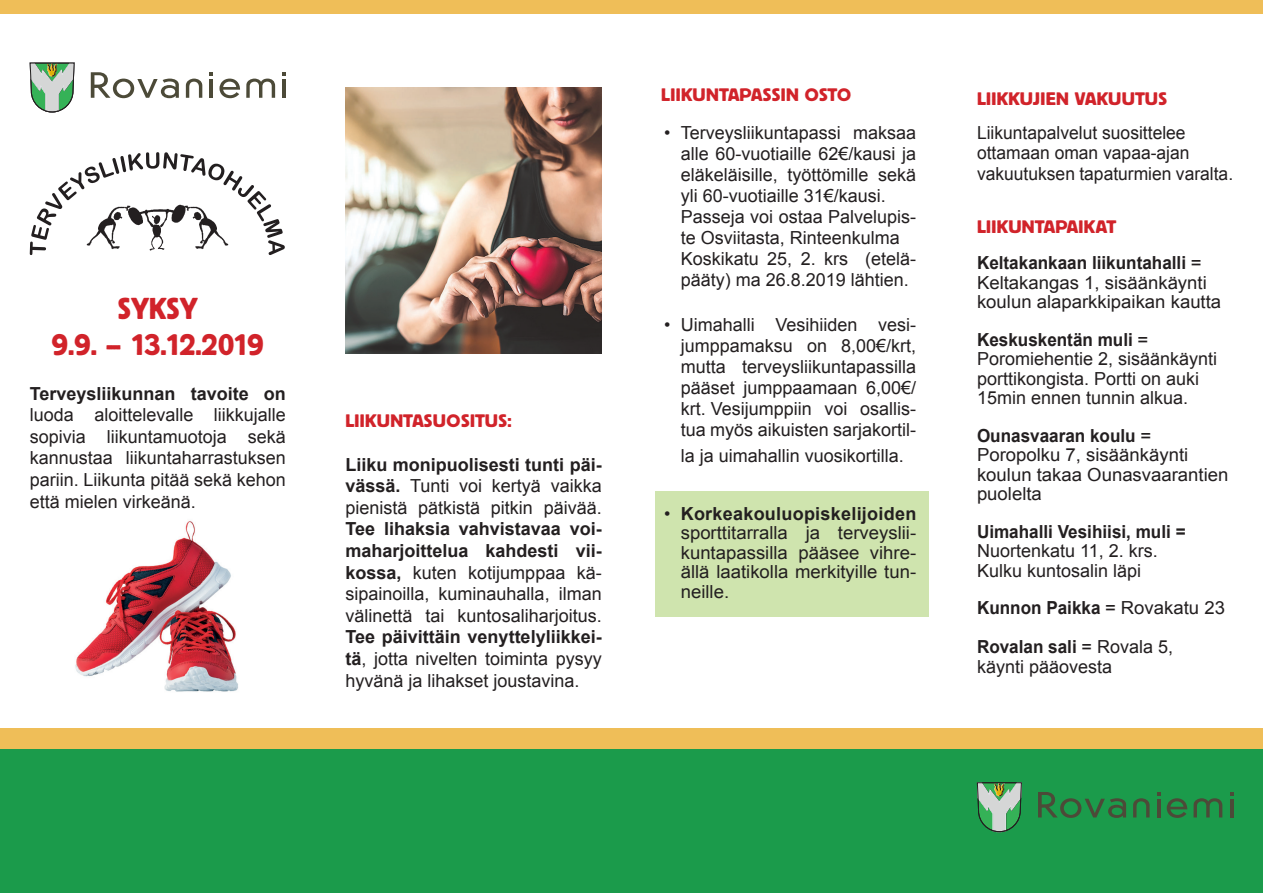
<style>
.page{position:relative;width:1263px;height:893px;background:#fff}
.page>*{position:absolute;margin:0;border:0;box-sizing:border-box;transform-origin:0 0}
.t1{font:30px/36px "Block BE";color:#d1232a;text-align:center}
.t2{font:18px/19.5px "Arial";color:#231f20;text-align:justify}
.t3{font:700 18px/39px "Arial";color:#231f20;scale:.95 1}
.t4{font:18px "Block BE";color:#d1232a;scale:1.1 1}
.t5{font:700 18px "Arial";color:#231f20}
.t6{font:18px "Block BE";letter-spacing:.02em;color:#d1232a;scale:1.1 1}
.s1{font-weight:700}
.s2{font-weight:400}
</style>
<div class="page">
<svg style="left:30px;top:152px;width:255px;height:103px"></svg>
<svg style="left:29px;top:63px;width:46px;height:50px;background:#9dbea1"></svg>
<svg style="left:186px;top:78px;width:16px;height:20px"></svg>
<hr style="left:210px;top:79px;width:3px;height:19px;background:#4c4a38">
<svg style="left:219px;top:79px;width:21px;height:19px"></svg>
<svg style="left:246px;top:79px;width:29px;height:19px"></svg>
<hr style="left:283px;top:79px;width:3px;height:19px;background:#4c4a38">
<svg style="left:91px;top:72px;width:88px;height:26px"></svg>
<div style="left:0;top:749px;width:1263px;height:144px;background:#1b9b4b"></div>
<div style="left:0;top:729px;width:1263px;height:20px;background:#efbe58"></div>
<div style="left:655px;top:491px;width:273px;height:126px;background:#cfe4ae"></div>
<div style="left:0;top:0;width:1263px;height:14px;background:#efbe58"></div>
<svg style="left:977px;top:783px;width:45px;height:49px;background:#80b28a"></svg>
<svg style="left:1133px;top:798px;width:16px;height:19px"></svg>
<hr style="left:1157px;top:799px;width:3px;height:18px;background:#4c4a38">
<svg style="left:1167px;top:798px;width:20px;height:20px"></svg>
<svg style="left:1193px;top:798px;width:29px;height:19px"></svg>
<hr style="left:1230px;top:799px;width:3px;height:18px;background:#4c4a38">
<svg style="left:1038px;top:792px;width:88px;height:26px"></svg>
<img style="left:75px;top:521px;width:163px;height:171px">
<img style="left:345px;top:87px;width:257px;height:266px">
<h1 class="t1" style="left:52px;top:290px;width:213px">SYKSY<br>9.9. – 13.12.2019</h1>
<p class="t5" style="left:30px;top:381px;width:258px">Terveysliikunnan tavoite on</p>
<p class="t2" style="left:30px;top:404px;width:258px;line-height:21.6px">luoda aloittelevalle liikkujalle sopivia liikuntamuotoja sekä kannustaa liikuntaharrastuksen pariin. Liikunta pitää sekä kehon että mielen virkeänä.</p>
<p class="t6" style="left:345px;top:411px;width:153px">LIIKUNTASUOSITUS:</p>
<p class="t2" style="left:345px;top:454px;width:258px;line-height:21.6px"><span class="s1">Liiku monipuolisesti tunti päi&shy;vässä.</span> Tunti voi kertyä vaikka pienistä pätkistä pitkin päivää.</p>
<p class="t2" style="left:345px;top:518px;width:258px;line-height:21.6px"><span class="s1">Tee lihaksia vahvistavaa voi&shy;maharjoittelua kahdesti vii&shy;kossa,</span> kuten kotijumppaa kä&shy;sipainoilla, kuminauhalla, ilman välinettä tai kuntosaliharjoitus.</p>
<p class="t2" style="left:345px;top:626px;width:258px;line-height:21.6px"><span class="s1">Tee päivittäin venyttelyliikkei&shy;tä</span>, jotta nivelten toiminta pysyy hyvänä ja lihakset joustavina.</p>
<p class="t4" style="left:661px;top:85px;width:174px">LIIKUNTAPASSIN OSTO</p>
<p class="t2" style="left:681px;top:122px;width:237px;line-height:21px;text-align:left;text-indent:-17px">• Terveysliikuntapassi maksaa alle 60-vuotiaille 62€/kausi ja eläkeläisille, työttömille sekä yli 60-vuotiaille 31€/kausi.<br>Passeja voi ostaa Palvelupis&shy;te Osviitasta, Rinteenkulma<br>Koskikatu 25, 2. krs (etelä&shy;pääty) ma 26.8.2019 lähtien.</p>
<p class="t2" style="left:681px;top:314px;width:237px;line-height:21px;text-indent:-17px">• Uimahalli Vesihiiden vesi&shy;jumppamaksu on 8,00€/krt, mutta terveysliikuntapassilla pääset jumppaamaan 6,00€/ krt. Vesijumppiin voi osallis&shy;tua myös aikuisten sarjakortil-</p>
<p class="t2" style="left:681px;top:446px;width:225px">la ja uimahallin vuosikortilla.</p>
<p class="t2" style="left:681px;top:504px;width:237px;text-indent:-16px">• <span class="s1">Korkeakouluopiskelijoiden </span>sporttitarralla ja terveyslii&shy;kuntapassilla pääsee vihre&shy;ällä laatikolla merkityille tun&shy;neille.</p>
<p class="t4" style="left:977px;top:88px;width:174px">LIIKKUJIEN VAKUUTUS</p>
<p class="t2" style="left:977px;top:123px;width:214px">Liikuntapalvelut suosittelee ottamaan oman vapaa-ajan</p>
<p class="t2" style="left:977px;top:164px;width:258px">vakuutuksen tapaturmien varalta.</p>
<p class="t4" style="left:977px;top:217px;width:128px">LIIKUNTAPAIKAT</p>
<p class="t2" style="left:977px;top:253px;width:246px;text-align:left"><span class="s1">Keltakankaan liikuntahalli</span> =<br>Keltakangas 1, sisäänkäynti koulun alaparkkipaikan kautta</p>
<p class="t2" style="left:977px;top:330px;width:242px;text-align:left"><span class="s1">Keskuskentän muli</span> =<br>Poromiehentie 2, sisäänkäynti porttikongista. Portti on auki<br>15min ennen tunnin alkua.</p>
<p class="t2" style="left:977px;top:426px;width:253px;text-align:left"><span class="s1">Ounasvaaran koulu</span> =<br>Poropolku 7, sisäänkäynti koulun takaa Ounasvaarantien puolelta</p>
<p class="t3" style="left:977px;top:513px;width:221px">Uimahalli Vesihiisi, muli =</p>
<p class="t2" style="left:977px;top:541px;width:182px">Nuortenkatu 11, 2. krs.<br>Kulku kuntosalin läpi</p>
<p class="t3" style="left:977px;top:589px;width:262px">Kunnon Paikka <span class="s2">= Rovakatu 23<br></span>Rovalan sali <span class="s2">= Rovala 5,</span></p>
<p class="t2" style="left:977px;top:657px;width:137px">käynti pääovesta</p>
</div>
